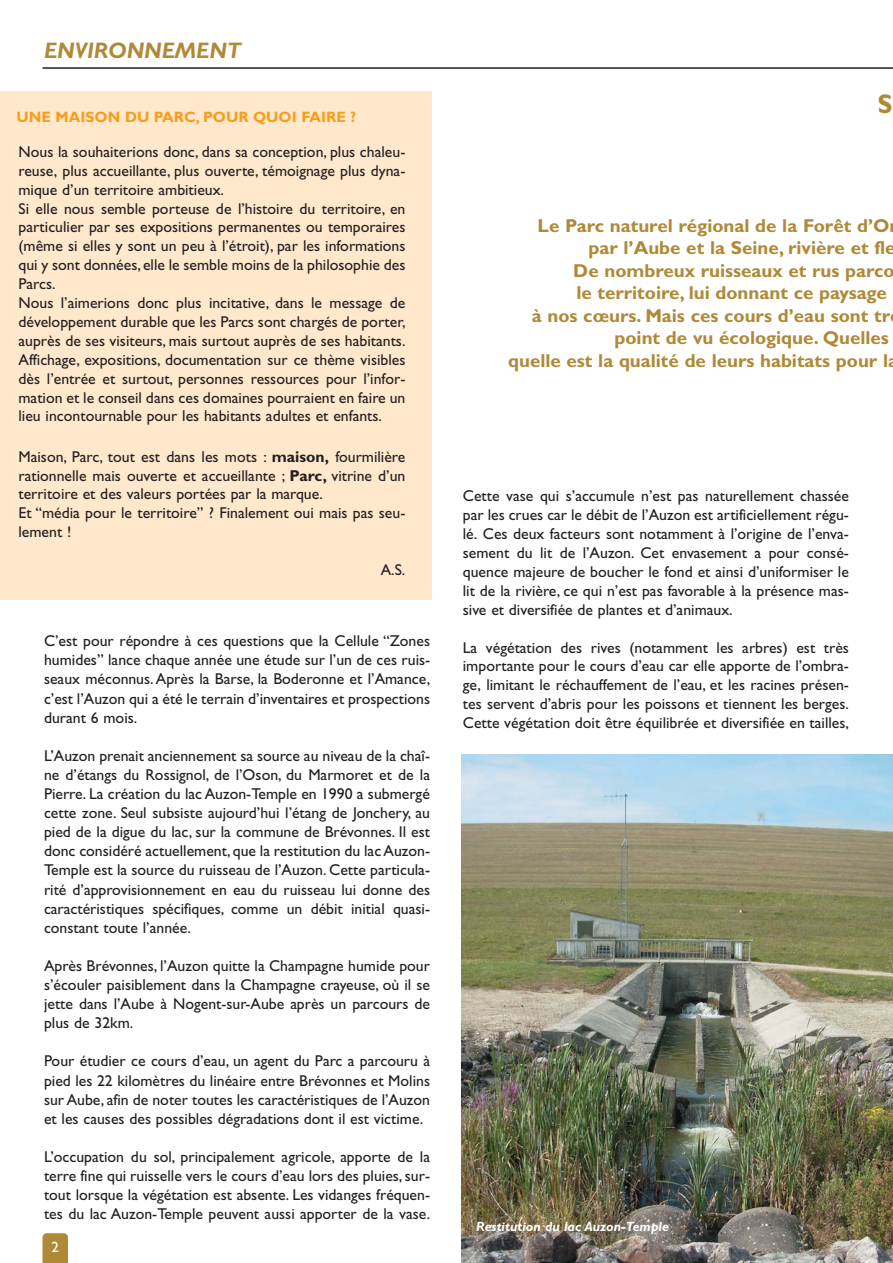
<style>
.page{position:relative;width:893px;height:1263px;background:#fff}
.page>*{position:absolute;margin:0;border:0;box-sizing:border-box;transform-origin:0 0}
.t1{font:700 27px "Gill Sans";color:#af8937;scale:.9 1}
.t2{font:italic 700 22.5px "Gill Sans";color:#af8937}
.t3{font:700 18.75px "Gill Sans";color:#af8937}
.t4{font:15.75px/18.9px "Gill Sans";color:#231f20;text-align:justify}
.t5{font:700 15px "Gill Sans";color:#f99d1c}
.t6{font:15px "Gill Sans";color:#fff}
.t7{font:italic 700 13.5px "Gill Sans";color:#fff}
.s1{font-weight:700}
</style>
<div class="page">
<svg style="left:43px;top:1233px;width:25px;height:30px"></svg>
<img style="left:461px;top:754px;width:432px;height:509px">
<hr style="left:43px;top:67px;width:850px;height:2px;background:#231f20">
<div style="left:0;top:91px;width:432px;height:509px;background:#ffe8cc"></div>
<h2 class="t2" style="left:44px;top:43px;width:198px">ENVIRONNEMENT</h2>
<p class="t5" style="left:16px;top:112px;width:341px">UNE MAISON DU PARC, POUR QUOI FAIRE ?</p>
<p class="t4" style="left:19px;top:144px;width:388px;text-align:left">Nous la souhaiterions donc, dans sa conception, plus chaleu&shy;reuse, plus accueillante, plus ouverte, témoignage plus dyna&shy;mique d’un territoire ambitieux.<br>Si elle nous semble porteuse de l’histoire du territoire, en particulier par ses expositions permanentes ou temporaires (même si elles y sont un peu à l’étroit), par les informations qui y sont données, elle le semble moins de la philosophie des Parcs.<br>Nous l’aimerions donc plus incitative, dans le message de développement durable que les Parcs sont chargés de porter, auprès de ses visiteurs, mais surtout auprès de ses habitants.<br>Affichage, expositions, documentation sur ce thème visibles dès l’entrée et surtout, personnes ressources pour l’infor&shy;mation et le conseil dans ces domaines pourraient en faire un lieu incontournable pour les habitants adultes et enfants.</p>
<p class="t4" style="left:19px;top:449px;width:388px;text-align:left">Maison, Parc, tout est dans les mots : <span class="s1">maison,</span> fourmilière rationnelle mais ouverte et accueillante ; <span class="s1">Parc,</span> vitrine d’un territoire et des valeurs portées par la marque.<br>Et “média pour le territoire” ? Finalement oui mais pas seu&shy;lement !</p>
<p class="t4" style="left:381px;top:562px;width:26px">A.S.</p>
<p class="t4" style="left:44px;top:633px;width:388px">C’est pour répondre à ces questions que la Cellule “Zones humides” lance chaque année une étude sur l’un de ces ruis&shy;seaux méconnus. Après la Barse, la Boderonne et l’Amance, c’est l’Auzon qui a été le terrain d’inventaires et prospections durant 6 mois.</p>
<p class="t4" style="left:44px;top:748px;width:388px">L’Auzon prenait anciennement sa source au niveau de la chaî&shy;ne d’étangs du Rossignol, de l’Oson, du Marmoret et de la Pierre. La création du lac Auzon-Temple en 1990 a submergé cette zone. Seul subsiste aujourd’hui l’étang de Jonchery, au pied de la digue du lac, sur la commune de Brévonnes. Il est donc considéré actuellement, que la restitution du lac Auzon-Temple est la source du ruisseau de l’Auzon. Cette particula&shy;rité d’approvisionnement en eau du ruisseau lui donne des caractéristiques spécifiques, comme un débit initial quasi&shy;constant toute l’année.</p>
<p class="t4" style="left:44px;top:958px;width:388px">Après Brévonnes, l’Auzon quitte la Champagne humide pour s’écouler paisiblement dans la Champagne crayeuse, où il se jette dans l’Aube à Nogent-sur-Aube après un parcours de plus de 32km.</p>
<p class="t4" style="left:44px;top:1053px;width:388px">Pour étudier ce cours d’eau, un agent du Parc a parcouru à pied les 22 kilomètres du linéaire entre Brévonnes et Molins sur Aube, afin de noter toutes les caractéristiques de l’Auzon et les causes des possibles dégradations dont il est victime.</p>
<p class="t4" style="left:44px;top:1149px;width:388px">L’occupation du sol, principalement agricole, apporte de la terre fine qui ruisselle vers le cours d’eau lors des pluies, sur&shy;tout lorsque la végétation est absente. Les vidanges fréquen&shy;tes du lac Auzon-Temple peuvent aussi apporter de la vase.</p>
<p class="t6" style="left:52px;top:1241px;width:9px">2</p>
<h1 class="t1" style="left:878px;top:94px;width:18px">S</h1>
<p class="t3" style="left:537px;top:219px;width:353px">Le Parc naturel régional de la Forêt d’O</p>
<p class="t3" style="left:589px;top:242px;width:308px">par l’Aube et la Seine, rivière et fle</p>
<p class="t3" style="left:573px;top:264px;width:323px">De nombreux ruisseaux et rus parco</p>
<p class="t3" style="left:576px;top:287px;width:312px">le territoire, lui donnant ce paysage</p>
<p class="t3" style="left:532px;top:309px;width:360px">à nos cœurs. Mais ces cours d’eau sont tr</p>
<p class="t3" style="left:615px;top:332px;width:276px">point de vu écologique. Quelles</p>
<p class="t3" style="left:508px;top:354px;width:381px">quelle est la qualité de leurs habitats pour l</p>
<p class="t4" style="left:463px;top:488px;width:388px">Cette vase qui s’accumule n’est pas naturellement chassée par les crues car le débit de l’Auzon est artificiellement régu&shy;lé. Ces deux facteurs sont notamment à l’origine de l’enva&shy;sement du lit de l’Auzon. Cet envasement a pour consé&shy;quence majeure de boucher le fond et ainsi d’uniformiser le lit de la rivière, ce qui n’est pas favorable à la présence mas&shy;sive et diversifiée de plantes et d’animaux.</p>
<p class="t4" style="left:463px;top:639px;width:388px">La végétation des rives (notamment les arbres) est très importante pour le cours d’eau car elle apporte de l’ombra&shy;ge, limitant le réchauffement de l’eau, et les racines présen&shy;tes servent d’abris pour les poissons et tiennent les berges.<br>Cette végétation doit être équilibrée et diversifiée en tailles,</p>
<p class="t7" style="left:476px;top:1222px;width:194px">Restitution du lac Auzon-Temple</p>
</div>
